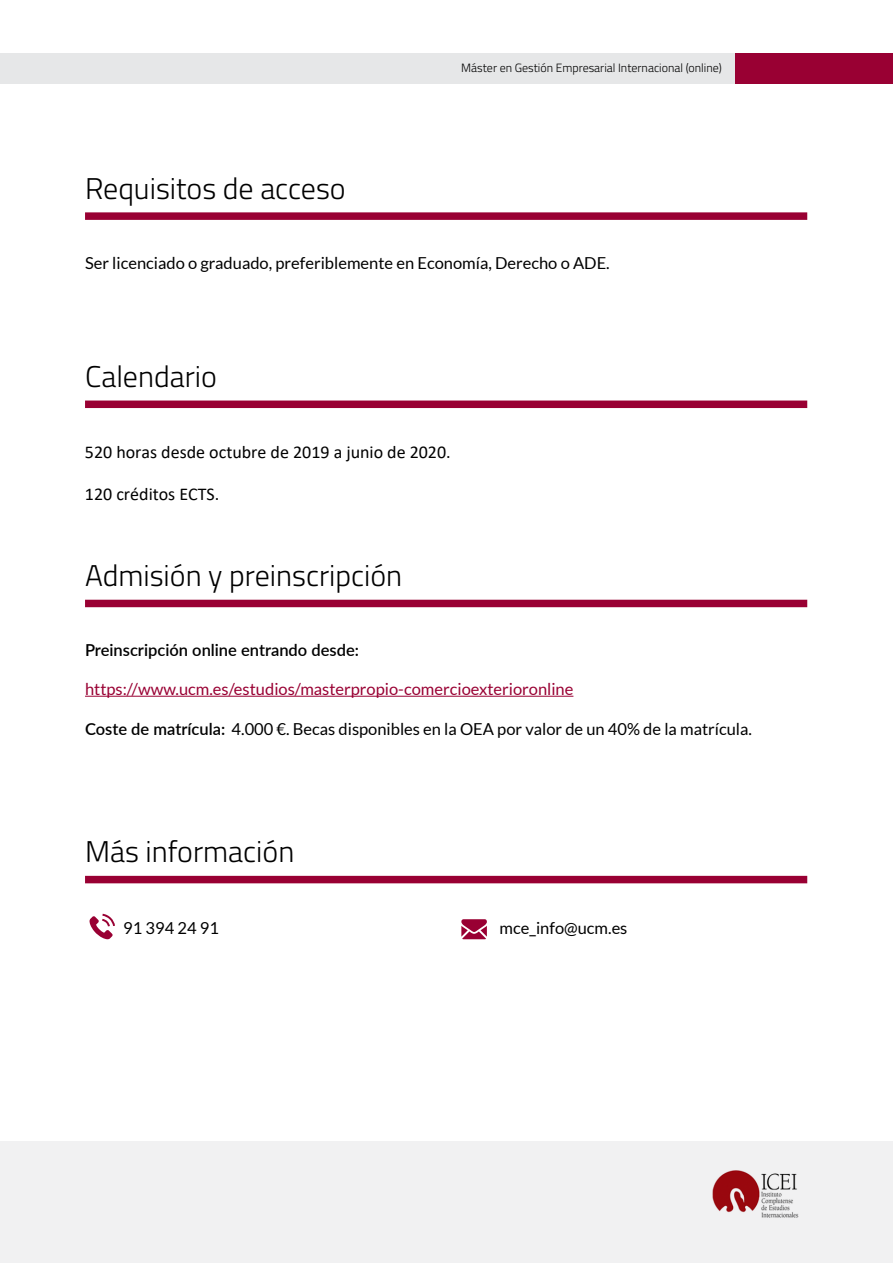
<style>
.page{position:relative;width:893px;height:1263px;background:#fff}
.page>*{position:absolute;margin:0;border:0;box-sizing:border-box;transform-origin:0 0}
.t1{font:300 30px "Titillium Web";color:#000}
.t2{font:18px "Calibri";color:#000}
.t3{font:16.5px "Lato";color:#000}
.t4{font:16.5px "Lato";color:#903}
.t5{font:600 16.5px "Lato";color:#000}
.t6{font:300 12px "Titillium Web";color:#000}
.s1{font-weight:600}
</style>
<div class="page">
<div style="left:735px;top:53px;width:158px;height:31px;background:#903"></div>
<div style="left:0;top:53px;width:735px;height:31px;background:#e6e7e8"></div>
<div style="left:0;top:1142px;width:893px;height:121px;background:#f1f1f2"></div>
<div style="left:85px;top:212px;width:722px;height:8px;background:#903"></div>
<div style="left:85px;top:400px;width:722px;height:8px;background:#903"></div>
<div style="left:85px;top:600px;width:722px;height:7px;background:#903"></div>
<div style="left:85px;top:876px;width:722px;height:7px;background:#903"></div>
<img style="left:712px;top:1170px;width:87px;height:48px">
<hr style="left:85px;top:696px;width:488px;height:1px;background:#903">
<svg style="left:461px;top:919px;width:26px;height:20px"></svg>
<svg style="left:89px;top:914px;width:26px;height:25px"></svg>
<h1 class="t1" style="left:85px;top:167px;width:262px">Requisitos de acceso</h1>
<p class="t6" style="left:461px;top:59px;width:262px">Máster en Gestión Empresarial Internacional (online)</p>
<p class="t3" style="left:85px;top:253px;width:526px">Ser licenciado o graduado, preferiblemente en Economía, Derecho o ADE.</p>
<h1 class="t1" style="left:85px;top:355px;width:133px">Calendario</h1>
<p class="t2" style="left:85px;top:440px;width:367px">520 horas desde octubre de 2019 a junio de 2020.</p>
<p class="t2" style="left:85px;top:481px;width:136px">120 créditos ECTS.</p>
<h1 class="t1" style="left:85px;top:554px;width:319px">Admisión y preinscripción</h1>
<p class="t5" style="left:85px;top:637px;width:275px">Preinscripción online entrando desde:</p>
<p class="t4" style="left:85px;top:680px;width:490px">https://www.ucm.es/estudios/masterpropio-comercioexterioronline</p>
<p class="t3" style="left:85px;top:719px;width:668px"><span class="s1">Coste de matrícula:</span> 4.000 €. Becas disponibles en la OEA por valor de un 40% de la matrícula.</p>
<h1 class="t1" style="left:85px;top:830px;width:211px">Más información</h1>
<p class="t3" style="left:123px;top:919px;width:97px">91 394 24 91</p>
<p class="t3" style="left:500px;top:919px;width:129px">mce_info@ucm.es</p>
</div>
